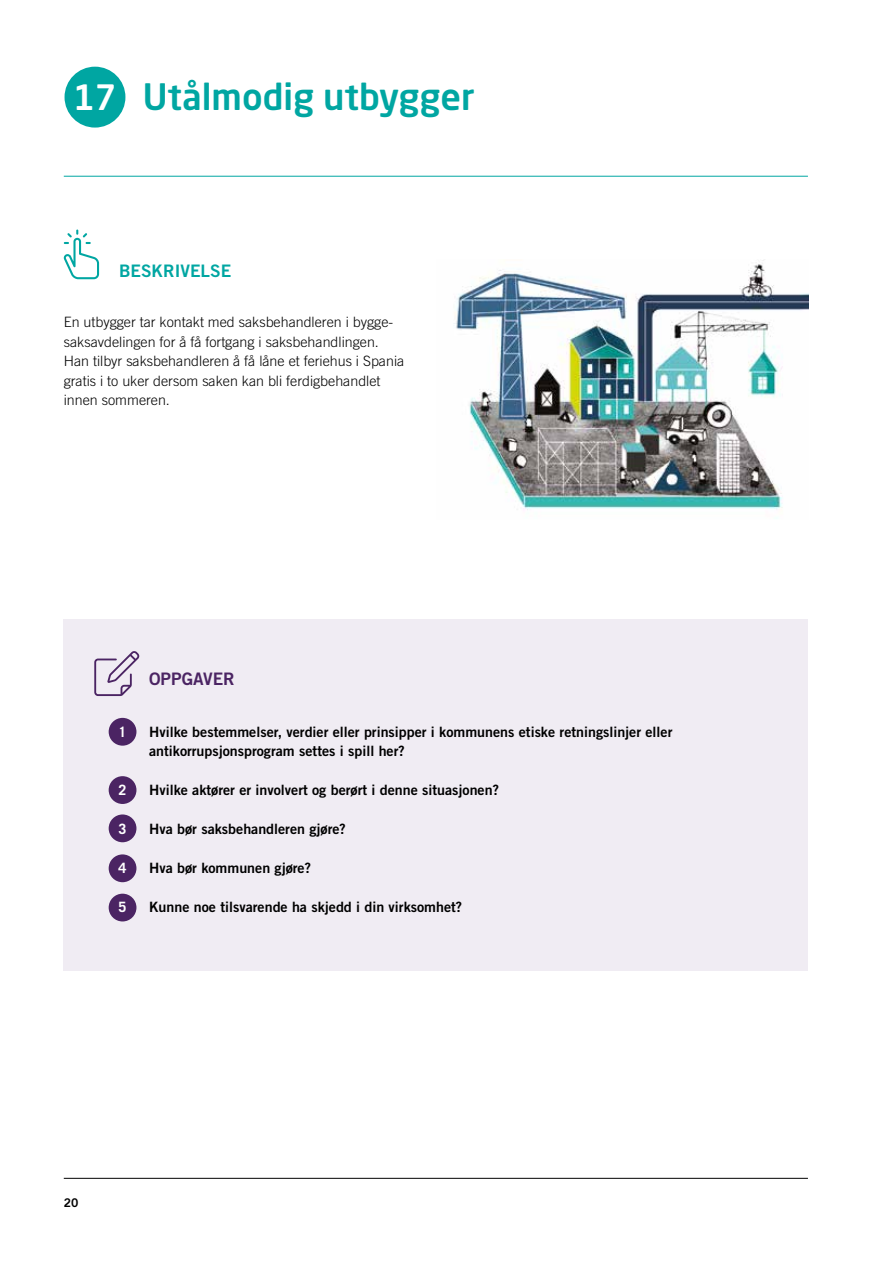
<style>
.page{position:relative;width:893px;height:1263px;background:#fff}
.page>*{position:absolute;margin:0;border:0;box-sizing:border-box;transform-origin:0 0}
.t1{font:500 36px "Neo Sans Std";color:#00a6a2}
.t2{font:500 34.5px "Neo Sans Std";color:#fff}
.t3{font:17.25px "Trade Gothic LT Bold Two";color:#00a6a2}
.t4{font:17.25px "Trade Gothic LT Bold Two";color:#4b2463}
.t5{font:14.25px/19.5px "Trade Gothic LT Bold Two";color:#000}
.t6{font:300 14.25px/19.5px "Trade Gothic LT";color:#000}
.t7{font:700 14.25px "Trade Gothic LT";color:#fff}
.t8{font:12px "Trade Gothic LT Bold Two";color:#000}
</style>
<div class="page">
<hr style="left:64px;top:1178px;width:744px;height:1px;background:#000">
<div style="left:64px;top:619px;width:744px;height:352px;background:#f0ecf3"></div>
<svg style="left:94px;top:651px;width:46px;height:45px"></svg>
<hr style="left:64px;top:176px;width:744px;height:1px;background:#00a6a2">
<div style="left:65px;top:67px;width:60px;height:61px;background:#00a6a2;border-radius:50%"></div>
<svg style="left:64px;top:230px;width:35px;height:49px"></svg>
<div style="left:109px;top:718px;width:27px;height:28px;background:#4b2463;border-radius:50%"></div>
<div style="left:109px;top:776px;width:27px;height:28px;background:#4b2463;border-radius:50%"></div>
<div style="left:109px;top:814px;width:27px;height:28px;background:#4b2463;border-radius:50%"></div>
<div style="left:109px;top:854px;width:27px;height:28px;background:#4b2463;border-radius:50%"></div>
<div style="left:109px;top:894px;width:27px;height:27px;background:#4b2463;border-radius:50%"></div>
<img style="left:454px;top:260px;width:355px;height:259px">
<h2 class="t2" style="left:73px;top:76px;width:45px">17</h2>
<h1 class="t1" style="left:143px;top:74px;width:333px">Utålmodig utbygger</h1>
<p class="t3" style="left:119px;top:260px;width:114px">BESKRIVELSE</p>
<p class="t6" style="left:64px;top:312px;width:342px">En utbygger tar kontakt med saksbehandleren i bygge&shy;saksavdelingen for å få fortgang i saksbehandlingen.<br>Han tilbyr saksbehandleren å få låne et feriehus i Spania gratis i to uker dersom saken kan bli ferdigbehandlet innen sommeren.</p>
<p class="t7" style="left:119px;top:723px;width:9px">1</p>
<p class="t7" style="left:119px;top:781px;width:9px">2</p>
<p class="t7" style="left:119px;top:820px;width:9px">3</p>
<p class="t7" style="left:119px;top:859px;width:9px">4</p>
<p class="t7" style="left:119px;top:898px;width:9px">5</p>
<p class="t4" style="left:149px;top:668px;width:87px">OPPGAVER</p>
<p class="t5" style="left:149px;top:721px;width:525px">Hvilke bestemmelser, verdier eller prinsipper i kommunens etiske retningslinjer eller antikorrupsjonsprogram settes i spill her?</p>
<p class="t5" style="left:149px;top:780px;width:351px">Hvilke aktører er involvert og berørt i denne situasjonen?</p>
<p class="t5" style="left:149px;top:819px;width:198px">Hva bør saksbehandleren gjøre?</p>
<p class="t5" style="left:149px;top:858px;width:163px">Hva bør kommunen gjøre?</p>
<p class="t5" style="left:149px;top:897px;width:315px">Kunne noe tilsvarende ha skjedd i din virksomhet?</p>
<p class="t8" style="left:64px;top:1195px;width:16px">20</p>
</div>
